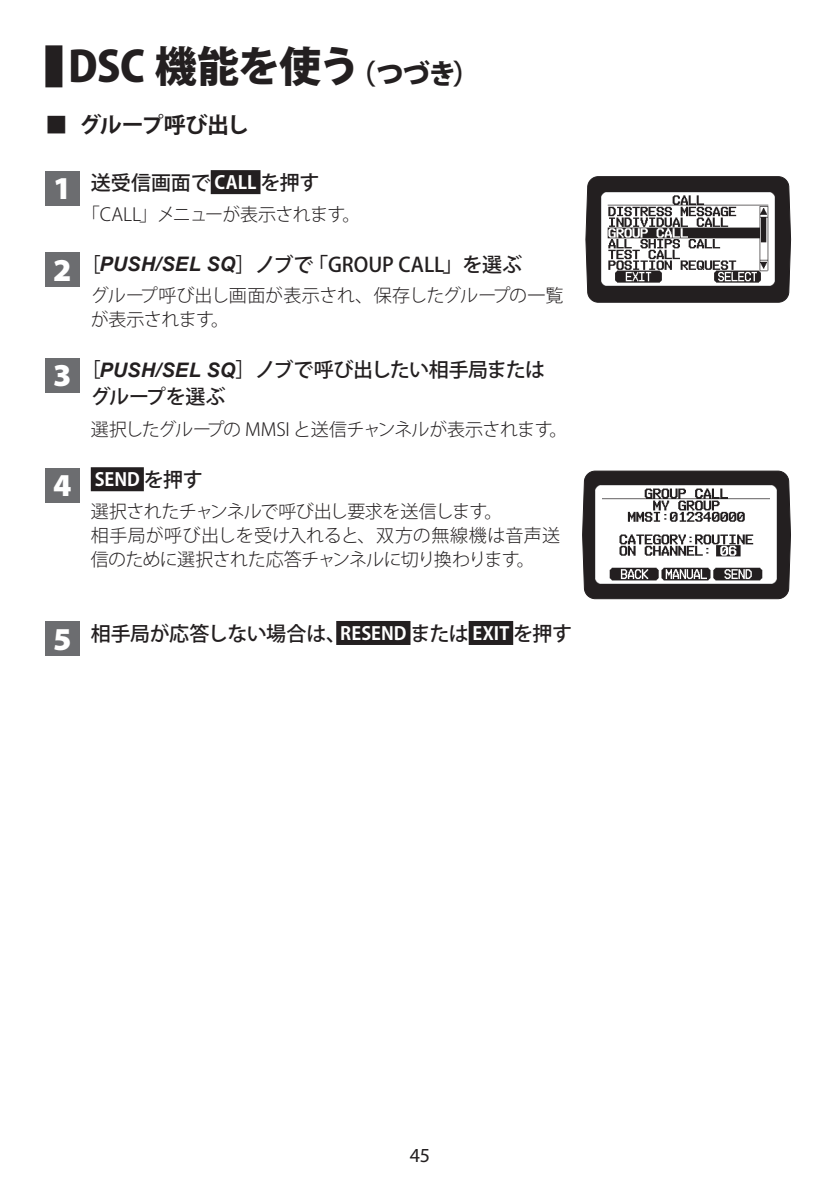
<style>
.page{position:relative;width:840px;height:1191px;background:#fff}
.page>*{position:absolute;margin:0;border:0;box-sizing:border-box;transform-origin:0 0}
.t1{font:800 42px "Koz Go Pro";letter-spacing:-.015em;color:#231f20}
.t2{font:700 22px "Koz Go Std";letter-spacing:-.03em;color:#231f20}
.t3{font:500 20px/26.8px "Koz Go Std";letter-spacing:-.015em;color:#231f20}
.t4{font:20px "Myriad Pro";color:#231f20}
.t5{font:300 18px/31.6px "Koz Go Std";letter-spacing:-.03em;color:#231f20}
.t6{font:300 18px/24px "Koz Go Std";letter-spacing:-.01em;color:#231f20}
.s1{font-size:27.2px}
.s2{font-family:"Myriad Pro";font-weight:900;font-size:32px;color:#fff}
.s3{font-weight:700;font-size:18px;color:#fff}
.s4{font-family:"Arial";font-weight:700;font-style:italic}
.s5{font-weight:700;color:#fff}
.s6{font-weight:500;font-size:20px}
</style>
<div class="page">
<div style="left:45px;top:45px;width:17px;height:42px;background:#231f20"></div>
<div style="left:211px;top:170px;width:49px;height:24px;background:#231f20"></div>
<div style="left:91px;top:467px;width:53px;height:24px;background:#231f20"></div>
<div style="left:336px;top:621px;width:74px;height:24px;background:#231f20"></div>
<div style="left:468px;top:621px;width:45px;height:24px;background:#231f20"></div>
<div style="left:45px;top:171px;width:34px;height:34px;background:#6c6d70"></div>
<div style="left:45px;top:253px;width:34px;height:34px;background:#6c6d70"></div>
<div style="left:45px;top:358px;width:34px;height:34px;background:#6c6d70"></div>
<div style="left:45px;top:468px;width:34px;height:34px;background:#6c6d70"></div>
<div style="left:45px;top:622px;width:34px;height:34px;background:#6c6d70"></div>
<div style="left:587px;top:177px;width:201px;height:125px;background:#231f20;border-radius:11px"></div>
<div style="left:587px;top:176px;width:201px;height:127px;border:1px solid #231f20;border-radius:11px"></div>
<img style="left:601px;top:193px;width:172px;height:93px">
<div style="left:584px;top:471px;width:204px;height:127px;background:#231f20;border-radius:11px"></div>
<div style="left:583px;top:470px;width:205px;height:129px;border:1px solid #231f20;border-radius:11px"></div>
<img style="left:595px;top:486px;width:181px;height:97px">
<h1 class="t1" style="left:68px;top:39px;width:413px">DSC 機能を使う<span class="s1">（つづき）</span></h1>
<p class="t2" style="left:45px;top:111px;width:205px">■ グループ呼び出し</p>
<p class="t3" style="left:53px;top:170px;width:268px"><span class="s2">1</span> 送受信画面で <span class="s3">CALL</span> を押す</p>
<p class="t5" style="left:82px;top:198px;width:280px">「CALL」メニューが表示されます。</p>
<p class="t3" style="left:53px;top:252px;width:470px"><span class="s2">2</span> ［<span class="s4">PUSH/SEL SQ</span>］ノブで「GROUP CALL」を選ぶ</p>
<p class="t6" style="left:91px;top:284px;width:474px">グループ呼び出し画面が表示され、保存したグループの一覧が表示されます。</p>
<p class="t3" style="left:91px;top:358px;width:455px;text-indent:-38px"><span class="s2">3</span> ［<span class="s4">PUSH/SEL SQ</span>］ノブで呼び出したい相手局またはグループを選ぶ</p>
<p class="t5" style="left:91px;top:414px;width:478px">選択したグループの MMSI と送信チャンネルが表示されます。</p>
<p class="t5" style="left:91px;top:464px;width:413px;text-indent:-38px"><span class="s2">4</span> <span class="s5">SEND</span> <span class="s6">を押す<br></span>選択されたチャンネルで呼び出し要求を送信します。</p>
<p class="t5" style="left:91px;top:523px;width:470px;line-height:24px">相手局が呼び出しを受け入れると、双方の無線機は音声送信のために選択された応答チャンネルに切り換わります。</p>
<p class="t3" style="left:53px;top:621px;width:520px"><span class="s2">5</span> 相手局が応答しない場合は、<span class="s3">RESEND</span> または <span class="s3">EXIT</span> を押す</p>
<p class="t4" style="left:409px;top:1143px;width:22px">45</p>
</div>
